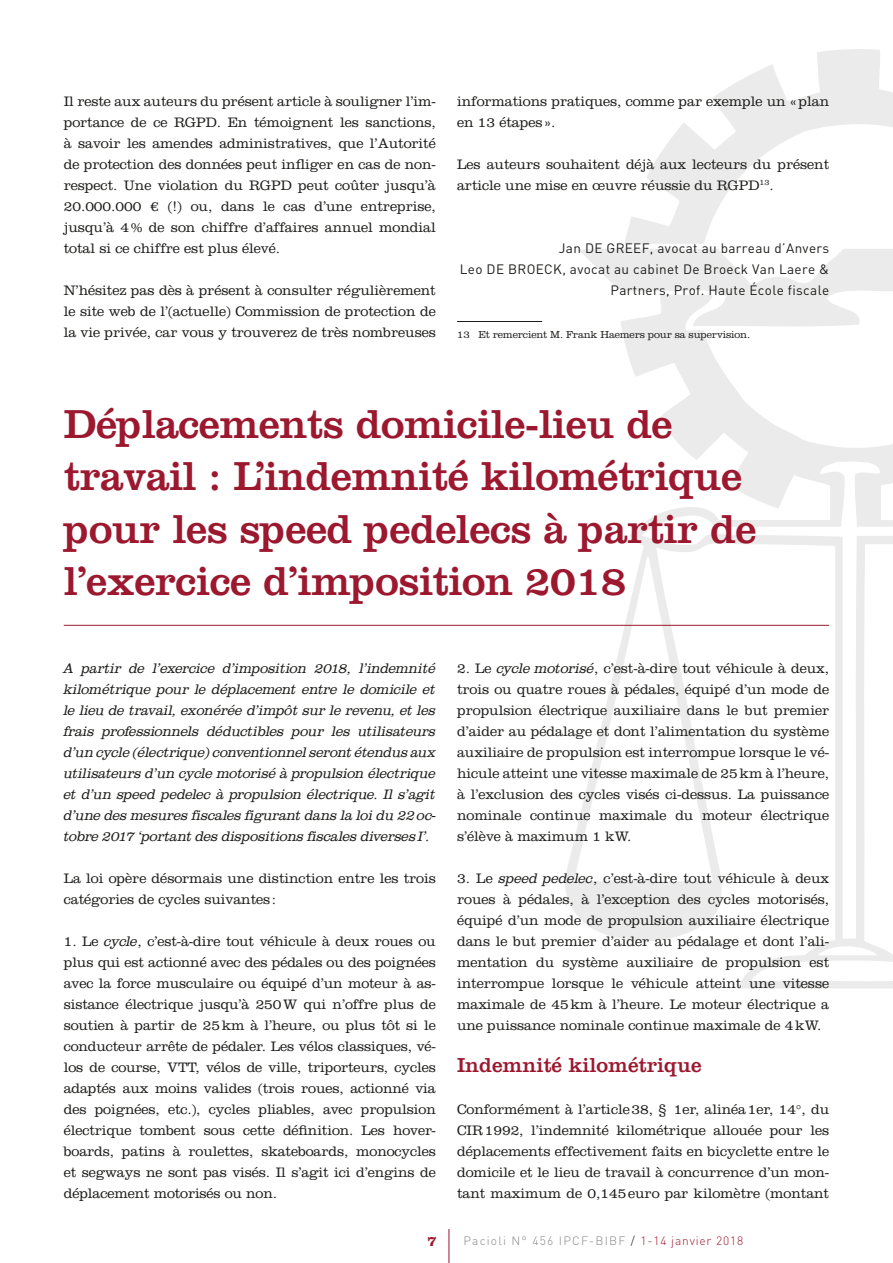
<style>
.page{position:relative;width:893px;height:1263px;background:#fff}
.page>*{position:absolute;margin:0;border:0;box-sizing:border-box;transform-origin:0 0}
.t1{font:42px/52.5px "Clarendon LT Std";letter-spacing:-.01em;color:#9c182f}
.t2{font:21px "Clarendon LT Std";color:#9c182f}
.t3{font:700 14.85px "Clarendon LT Std";color:#9c182f}
.t4{font:300 14.25px/21px "Clarendon LT Std";letter-spacing:-.005em;color:#1d1d1b;text-align:justify}
.t5{font:italic 300 14.25px/21px "Clarendon Std";letter-spacing:-.005em;color:#1d1d1b;text-align:justify}
.t6{font:13.5px/21px "DIN";letter-spacing:.025em;color:#1d1d1b;text-align:right}
.t7{font:300 12px "DIN";letter-spacing:.1em;color:#878787}
.t8{font:300 10.5px "Clarendon LT Std";letter-spacing:-.015em;color:#1d1d1b}
.s1{font-family:"Clarendon Std";font-style:italic}
.s2{color:#1d1d1b}
.s3{color:#9c182f}
</style>
<div class="page">
<svg style="left:565px;top:49px;width:328px;height:939px"></svg>
<hr style="left:449px;top:1229px;width:1px;height:34px;background:#9c182f">
<hr style="left:457px;top:321px;width:85px;height:1px;background:#1d1d1b">
<hr style="left:64px;top:625px;width:765px;height:1px;background:#9c182f">
<p class="t4" style="left:64px;top:91px;width:374px">Il reste aux auteurs du présent article à souligner l’im&shy;portance de ce RGPD. En témoignent les sanctions, à savoir les amendes administratives, que l’Autorité de protection des données peut infliger en cas de non&shy;respect. Une violation du RGPD peut coûter jusqu’à 20.000.000 € (!) ou, dans le cas d’une entreprise, jusqu’à 4% de son chiffre d’affaires annuel mondial total si ce chiffre est plus élevé.</p>
<p class="t4" style="left:64px;top:280px;width:374px">N’hésitez pas dès à présent à consulter régulièrement le site web de l’(actuelle) Commission de protection de la vie privée, car vous y trouverez de très nombreuses</p>
<p class="t4" style="left:457px;top:91px;width:374px">informations pratiques, comme par exemple un «plan en 13 étapes».</p>
<p class="t4" style="left:457px;top:154px;width:374px">Les auteurs souhaitent déjà aux lecteurs du présent article une mise en œuvre réussie du RGPD<sup>13</sup>.</p>
<p class="t6" style="left:460px;top:237px;width:371px">Jan DE GREEF, avocat au barreau d’Anvers<br>Leo DE BROECK, avocat au cabinet De Broeck Van Laere &amp;<br>Partners, Prof. Haute École fiscale</p>
<p class="t8" style="left:457px;top:329px;width:295px">13 Et remercient M. Frank Haemers pour sa supervision.</p>
<h1 class="t1" style="left:64px;top:397px;width:694px">Déplacements domicile-lieu de travail : L’indemnité kilométrique pour les speed pedelecs à partir de l’exercice d’imposition 2018</h1>
<p class="t5" style="left:64px;top:658px;width:374px">A partir de l’exercice d’imposition 2018, l’indemnité kilométrique pour le déplacement entre le domicile et le lieu de travail, exonérée d’impôt sur le revenu, et les frais professionnels déductibles pour les utilisateurs d’un cycle (électrique) conventionnel seront étendus aux utilisateurs d’un cycle motorisé à propulsion électrique et d’un speed pedelec à propulsion électrique. Il s’agit d’une des mesures fiscales figurant dans la loi du 22oc&shy;tobre 2017 ‘portant des dispositions fiscales diversesI’.</p>
<p class="t4" style="left:64px;top:868px;width:374px">La loi opère désormais une distinction entre les trois catégories de cycles suivantes:</p>
<p class="t4" style="left:64px;top:931px;width:374px">1. Le <span class="s1">cycle</span>, c’est-à-dire tout véhicule à deux roues ou plus qui est actionné avec des pédales ou des poignées avec la force musculaire ou équipé d’un moteur à as&shy;sistance électrique jusqu’à 250W qui n’offre plus de soutien à partir de 25km à l’heure, ou plus tôt si le conducteur arrête de pédaler. Les vélos classiques, vé&shy;los de course, VTT, vélos de ville, triporteurs, cycles adaptés aux moins valides (trois roues, actionné via des poignées, etc.), cycles pliables, avec propulsion électrique tombent sous cette définition. Les hover&shy;boards, patins à roulettes, skateboards, monocycles et segways ne sont pas visés. Il s’agit ici d’engins de déplacement motorisés ou non.</p>
<p class="t4" style="left:457px;top:658px;width:374px">2. Le <span class="s1">cycle motorisé</span>, c’est-à-dire tout véhicule à deux, trois ou quatre roues à pédales, équipé d’un mode de propulsion électrique auxiliaire dans le but premier d’aider au pédalage et dont l’alimentation du système auxiliaire de propulsion est interrompue lorsque le vé&shy;hicule atteint une vitesse maximale de 25km à l’heure, à l’exclusion des cycles visés ci-dessus. La puissance nominale continue maximale du moteur électrique s’élève à maximum 1 kW.</p>
<p class="t4" style="left:457px;top:868px;width:374px">3. Le <span class="s1">speed pedelec</span>, c’est-à-dire tout véhicule à deux roues à pédales, à l’exception des cycles motorisés, équipé d’un mode de propulsion auxiliaire électrique dans le but premier d’aider au pédalage et dont l’ali&shy;mentation du système auxiliaire de propulsion est interrompue lorsque le véhicule atteint une vitesse maximale de 45km à l’heure. Le moteur électrique a une puissance nominale continue maximale de 4kW.</p>
<h2 class="t2" style="left:457px;top:1053px;width:246px">Indemnité kilométrique</h2>
<p class="t4" style="left:457px;top:1099px;width:374px">Conformément à l’article38, § 1er, alinéa1er, 14°, du CIR1992, l’indemnité kilométrique allouée pour les déplacements effectivement faits en bicyclette entre le domicile et le lieu de travail à concurrence d’un mon&shy;tant maximum de 0,145euro par kilomètre (montant</p>
<p class="t3" style="left:427px;top:1232px;width:11px">7</p>
<p class="t7" style="left:463px;top:1233px;width:282px">Pacioli N° 456 IPCF-BIBF <span class="s2">/</span> <span class="s3">1-14 janvier 2018</span></p>
</div>
